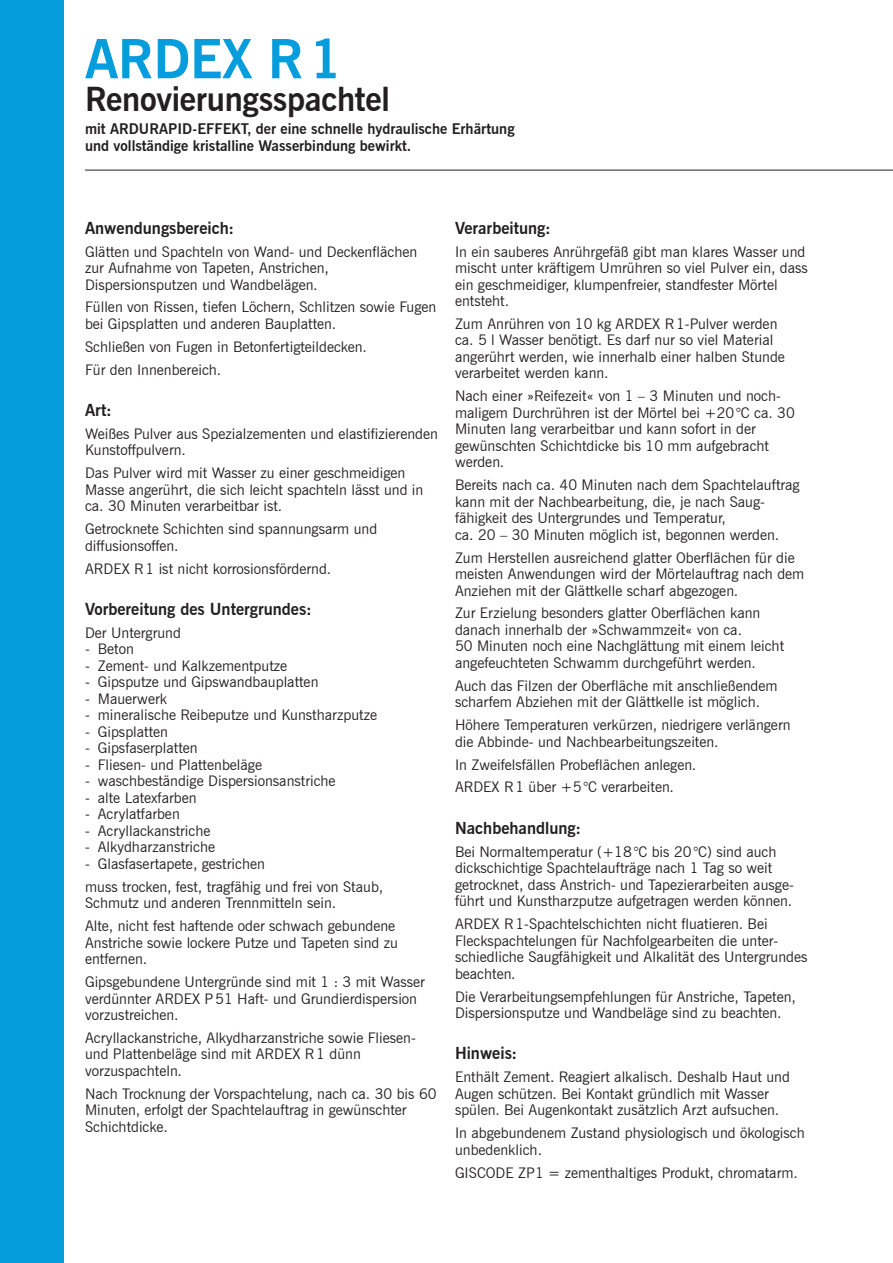
<style>
.page{position:relative;width:893px;height:1263px;background:#fff}
.page>*{position:absolute;margin:0;border:0;box-sizing:border-box;transform-origin:0 0}
.t1{font:700 54px "News Gothic BT";letter-spacing:-.01em;color:#069ddc}
.t2{font:700 33px "News Gothic BT";letter-spacing:-.01em;color:#231f20}
.t3{font:700 16.5px "News Gothic BT";color:#231f20}
.t4{font:14.7px/16.5px "News Gothic BT";color:#231f20}
.t5{font:700 14.7px/16.5px "News Gothic BT";color:#231f20}
</style>
<div class="page">
<div style="left:0;top:0;width:64px;height:1263px;background:#069ddc"></div>
<hr style="left:85px;top:170px;width:808px;height:1px;background:#231f20">
<h1 class="t1" style="left:85px;top:26px;width:259px">ARDEX R1</h1>
<h2 class="t2" style="left:85px;top:79px;width:306px">Renovierungsspachtel</h2>
<p class="t5" style="left:85px;top:121px;width:431px">mit ARDURAPID-EFFEKT, der eine schnelle hydraulische Erhärtung und vollständige kristalline Wasserbindung bewirkt.</p>
<p class="t3" style="left:85px;top:218px;width:151px">Anwendungsbereich:</p>
<p class="t4" style="left:85px;top:243px;width:334px">Glätten und Spachteln von Wand- und Deckenflächen zur Aufnahme von Tapeten, Anstrichen,<br>Dispersionsputzen und Wandbelägen.</p>
<p class="t4" style="left:85px;top:299px;width:353px">Füllen von Rissen, tiefen Löchern, Schlitzen sowie Fugen bei Gipsplatten und anderen Bauplatten.</p>
<p class="t4" style="left:85px;top:335px;width:283px;line-height:22.8px">Schließen von Fugen in Betonfertigteildecken.<br>Für den Innenbereich.</p>
<p class="t3" style="left:85px;top:400px;width:28px">Art:</p>
<p class="t4" style="left:85px;top:425px;width:354px">Weißes Pulver aus Spezialzementen und elastifizierenden<br>Kunstoffpulvern.</p>
<p class="t4" style="left:85px;top:465px;width:340px">Das Pulver wird mit Wasser zu einer geschmeidigen<br>Masse angerührt, die sich leicht spachteln lässt und in ca. 30 Minuten verarbeitbar ist.</p>
<p class="t4" style="left:85px;top:521px;width:294px">Getrocknete Schichten sind spannungsarm und diffusionsoffen.</p>
<p class="t4" style="left:85px;top:560px;width:248px">ARDEX R1 ist nicht korrosionsfördernd.</p>
<p class="t3" style="left:85px;top:599px;width:228px">Vorbereitung des Untergrundes:</p>
<p class="t4" style="left:85px;top:624px;width:97px">Der Untergrund</p>
<p class="t4" style="left:85px;top:641px;width:50px">- Beton</p>
<p class="t4" style="left:85px;top:657px;width:204px">- Zement- und Kalkzementputze</p>
<p class="t4" style="left:85px;top:674px;width:235px">- Gipsputze und Gipswandbauplatten</p>
<p class="t4" style="left:85px;top:690px;width:83px">- Mauerwerk</p>
<p class="t4" style="left:85px;top:707px;width:294px">- mineralische Reibeputze und Kunstharzputze</p>
<p class="t4" style="left:85px;top:723px;width:85px">- Gipsplatten</p>
<p class="t4" style="left:85px;top:740px;width:114px">- Gipsfaserplatten</p>
<p class="t4" style="left:85px;top:756px;width:179px">- Fliesen- und Plattenbeläge</p>
<p class="t4" style="left:85px;top:773px;width:252px">- waschbeständige Dispersionsanstriche</p>
<p class="t4" style="left:85px;top:789px;width:113px">- alte Latexfarben</p>
<p class="t4" style="left:85px;top:806px;width:96px">- Acrylatfarben</p>
<p class="t4" style="left:85px;top:822px;width:127px">- Acryllackanstriche</p>
<p class="t4" style="left:85px;top:839px;width:132px">- Alkydharzanstriche</p>
<p class="t4" style="left:85px;top:852px;width:300px;line-height:22.8px">- Glasfasertapete, gestrichen<br>muss trocken, fest, tragfähig und frei von Staub,</p>
<p class="t4" style="left:85px;top:891px;width:312px;line-height:22.8px">Schmutz und anderen Trennmitteln sein.<br>Alte, nicht fest haftende oder schwach gebundene</p>
<p class="t4" style="left:85px;top:934px;width:314px">Anstriche sowie lockere Putze und Tapeten sind zu entfernen.</p>
<p class="t4" style="left:85px;top:973px;width:341px">Gipsgebundene Untergründe sind mit 1 : 3 mit Wasser verdünnter ARDEX P51 Haft- und Grundierdispersion vorzustreichen.</p>
<p class="t4" style="left:85px;top:1029px;width:332px">Acryllackanstriche, Alkydharzanstriche sowie Fliesen&shy;und Plattenbeläge sind mit ARDEX R1 dünn vorzuspachteln.</p>
<p class="t4" style="left:85px;top:1085px;width:353px">Nach Trocknung der Vorspachtelung, nach ca. 30 bis 60<br>Minuten, erfolgt der Spachtelauftrag in gewünschter<br>Schichtdicke.</p>
<p class="t3" style="left:455px;top:218px;width:97px">Verarbeitung:</p>
<p class="t4" style="left:455px;top:243px;width:354px">In ein sauberes Anrührgefäß gibt man klares Wasser und mischt unter kräftigem Umrühren so viel Pulver ein, dass ein geschmeidiger, klumpenfreier, standfester Mörtel entsteht.</p>
<p class="t4" style="left:455px;top:315px;width:331px">Zum Anrühren von 10 kg ARDEX R1-Pulver werden ca. 5 l Wasser benötigt. Es darf nur so viel Material angerührt werden, wie innerhalb einer halben Stunde verarbeitet werden kann.</p>
<p class="t4" style="left:455px;top:388px;width:341px">Nach einer »Reifezeit« von 1 – 3 Minuten und noch&shy;maligem Durchrühren ist der Mörtel bei +20°C ca. 30<br>Minuten lang verarbeitbar und kann sofort in der gewünschten Schichtdicke bis 10 mm aufgebracht werden.</p>
<p class="t4" style="left:455px;top:477px;width:346px">Bereits nach ca. 40 Minuten nach dem Spachtelauftrag kann mit der Nachbearbeitung, die, je nach Saug&shy;fähigkeit des Untergrundes und Temperatur,<br>ca. 20 – 30 Minuten möglich ist, begonnen werden.</p>
<p class="t4" style="left:455px;top:549px;width:351px">Zum Herstellen ausreichend glatter Oberflächen für die meisten Anwendungen wird der Mörtelauftrag nach dem<br>Anziehen mit der Glättkelle scharf abgezogen.</p>
<p class="t4" style="left:455px;top:605px;width:331px">Zur Erzielung besonders glatter Oberflächen kann danach innerhalb der »Schwammzeit« von ca.<br>50 Minuten noch eine Nachglättung mit einem leicht angefeuchteten Schwamm durchgeführt werden.</p>
<p class="t4" style="left:455px;top:677px;width:324px">Auch das Filzen der Oberfläche mit anschließendem scharfem Abziehen mit der Glättkelle ist möglich.</p>
<p class="t4" style="left:455px;top:717px;width:337px">Höhere Temperaturen verkürzen, niedrigere verlängern die Abbinde- und Nachbearbeitungszeiten.</p>
<p class="t4" style="left:455px;top:753px;width:243px;line-height:22.8px">In Zweifelsfällen Probeflächen anlegen.<br>ARDEX R1 über +5°C verarbeiten.</p>
<p class="t3" style="left:455px;top:818px;width:128px">Nachbehandlung:</p>
<p class="t4" style="left:455px;top:843px;width:340px">Bei Normaltemperatur (+18°C bis 20°C) sind auch dickschichtige Spachtelaufträge nach 1 Tag so weit getrocknet, dass Anstrich- und Tapezierarbeiten ausge&shy;führt und Kunstharzputze aufgetragen werden können.</p>
<p class="t4" style="left:455px;top:915px;width:354px">ARDEX R1-Spachtelschichten nicht fluatieren. Bei Fleckspachtelungen für Nachfolgearbeiten die unter&shy;schiedliche Saugfähigkeit und Alkalität des Untergrundes beachten.</p>
<p class="t4" style="left:455px;top:988px;width:342px">Die Verarbeitungsempfehlungen für Anstriche, Tapeten,<br>Dispersionsputze und Wandbeläge sind zu beachten.</p>
<p class="t3" style="left:455px;top:1043px;width:64px">Hinweis:</p>
<p class="t4" style="left:455px;top:1069px;width:336px">Enthält Zement. Reagiert alkalisch. Deshalb Haut und<br>Augen schützen. Bei Kontakt gründlich mit Wasser spülen. Bei Augenkontakt zusätzlich Arzt aufsuchen.</p>
<p class="t4" style="left:455px;top:1125px;width:351px">In abgebundenem Zustand physiologisch und ökologisch unbedenklich.</p>
<p class="t4" style="left:455px;top:1164px;width:344px">GISCODE ZP1 = zementhaltiges Produkt, chromatarm.</p>
</div>
